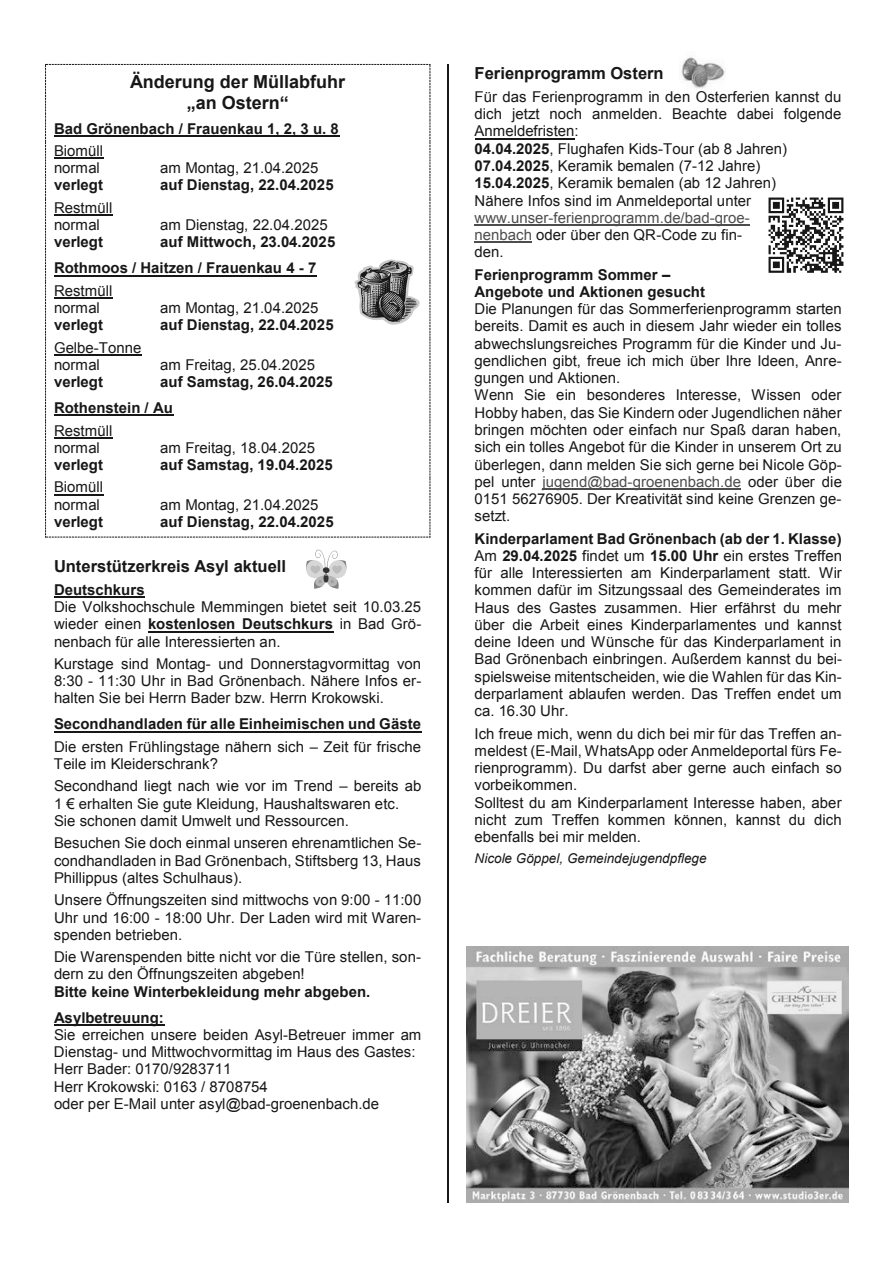
<style>
.page{position:relative;width:893px;height:1263px;background:#fff}
.page>*{position:absolute;margin:0;border:0;box-sizing:border-box;transform-origin:0 0}
.t1{font:700 18px/20.7px "Arial";color:#171717;text-align:center}
.t2{font:700 16.5px "Arial";color:#171717}
.t3{font:15px/17.2px "Arial";color:#171717}
.t4{font:700 15px/26px "Arial";color:#171717}
.t5{font:15px/17.2px "Arial";color:#4d4d4d}
.t6{font:italic 13.5px "Arial";letter-spacing:.005em;color:#171717}
.s1{font-weight:700}
.s2{color:#171717}
.s3{color:#4d4d4d}
</style>
<div class="page">
<img style="left:681px;top:57px;width:44px;height:32px">
<hr style="left:54px;top:596px;width:91px;height:2px;background:#171717">
<hr style="left:148px;top:631px;width:185px;height:1px;background:#171717">
<hr style="left:54px;top:731px;width:367px;height:2px;background:#171717">
<hr style="left:54px;top:1024px;width:110px;height:2px;background:#171717">
<hr style="left:475px;top:138px;width:99px;height:1px;background:#171717">
<hr style="left:475px;top:224px;width:275px;height:1px;background:#4d4d4d">
<hr style="left:475px;top:242px;width:57px;height:1px;background:#4d4d4d">
<hr style="left:542px;top:488px;width:199px;height:1px;background:#4d4d4d">
<hr style="left:447px;top:64px;width:2px;height:1138px;background:#171717">
<img style="left:768px;top:197px;width:76px;height:76px">
<svg style="left:45px;top:64px;width:386px;height:474px"></svg>
<svg style="left:306px;top:550px;width:40px;height:39px"></svg>
<img style="left:466px;top:947px;width:383px;height:255px">
<p class="t1" style="left:130px;top:72px;width:216px">Änderung der Müllabfuhr „an Ostern“</p>
<p class="t4" style="left:54px;top:116px;width:286px">Bad Grönenbach / Frauenkau 1, 2, 3 u. 8</p>
<p class="t3" style="left:54px;top:142px;width:51px">Biomüll normal</p>
<p class="t3" style="left:160px;top:159px;width:160px">am Montag, 21.04.2025</p>
<p class="t4" style="left:54px;top:173px;width:51px">verlegt</p>
<p class="t4" style="left:160px;top:173px;width:175px">auf Dienstag, 22.04.2025</p>
<p class="t3" style="left:54px;top:199px;width:60px">Restmüll normal</p>
<p class="t3" style="left:160px;top:217px;width:169px">am Dienstag, 22.04.2025</p>
<p class="t4" style="left:54px;top:230px;width:283px;text-indent:106px">auf Mittwoch, 23.04.2025<br>Rothmoos / Haitzen / Frauenkau 4 - 7</p>
<p class="t3" style="left:54px;top:282px;width:60px">Restmüll normal</p>
<p class="t4" style="left:54px;top:230px;width:51px">verlegt</p>
<p class="t3" style="left:160px;top:299px;width:160px">am Montag, 21.04.2025</p>
<p class="t4" style="left:54px;top:312px;width:51px">verlegt</p>
<p class="t4" style="left:160px;top:312px;width:175px">auf Dienstag, 22.04.2025</p>
<p class="t3" style="left:54px;top:339px;width:89px">Gelbe-Tonne normal</p>
<p class="t3" style="left:160px;top:356px;width:156px">am Freitag, 25.04.2025</p>
<p class="t4" style="left:54px;top:370px;width:280px;text-indent:106px">auf Samstag, 26.04.2025<br>Rothenstein / Au</p>
<p class="t3" style="left:54px;top:422px;width:60px">Restmüll normal</p>
<p class="t4" style="left:54px;top:369px;width:51px">verlegt</p>
<p class="t3" style="left:160px;top:439px;width:156px">am Freitag, 18.04.2025</p>
<p class="t4" style="left:54px;top:452px;width:51px">verlegt</p>
<p class="t4" style="left:160px;top:452px;width:174px">auf Samstag, 19.04.2025</p>
<p class="t3" style="left:54px;top:479px;width:51px">Biomüll normal</p>
<p class="t3" style="left:160px;top:496px;width:160px">am Montag, 21.04.2025</p>
<p class="t4" style="left:54px;top:509px;width:51px">verlegt</p>
<p class="t4" style="left:160px;top:509px;width:175px">auf Dienstag, 22.04.2025</p>
<p class="t2" style="left:54px;top:555px;width:234px">Unterstützerkreis Asyl aktuell</p>
<p class="t4" style="left:54px;top:577px;width:92px">Deutschkurs</p>
<p class="t3" style="left:54px;top:598px;width:369px;text-align:justify">Die Volkshochschule Memmingen bietet seit 10.03.25 wieder einen <span class="s1">kostenlosen Deutschkurs</span> in Bad Grö&shy;nenbach für alle Interessierten an.</p>
<p class="t3" style="left:54px;top:655px;width:369px;text-align:justify">Kurstage sind Montag- und Donnerstagvormittag von 8:30 - 11:30 Uhr in Bad Grönenbach. Nähere Infos er&shy;halten Sie bei Herrn Bader bzw. Herrn Krokowski.</p>
<p class="t4" style="left:54px;top:712px;width:369px">Secondhandladen für alle Einheimischen und Gäste</p>
<p class="t3" style="left:54px;top:738px;width:369px">Die ersten Frühlingstage nähern sich – Zeit für frische<br>Teile im Kleiderschrank?</p>
<p class="t3" style="left:54px;top:778px;width:369px">Secondhand liegt nach wie vor im Trend – bereits ab<br>1 € erhalten Sie gute Kleidung, Haushaltswaren etc.<br>Sie schonen damit Umwelt und Ressourcen.</p>
<p class="t3" style="left:54px;top:835px;width:369px;text-align:justify">Besuchen Sie doch einmal unseren ehrenamtlichen Se&shy;condhandladen in Bad Grönenbach, Stiftsberg 13, Haus Phillippus (altes Schulhaus).</p>
<p class="t3" style="left:54px;top:891px;width:369px;text-align:justify">Unsere Öffnungszeiten sind mittwochs von 9:00 - 11:00<br>Uhr und 16:00 - 18:00 Uhr. Der Laden wird mit Waren&shy;spenden betrieben.</p>
<p class="t3" style="left:54px;top:948px;width:368px">Die Warenspenden bitte nicht vor die Türe stellen, son&shy;dern zu den Öffnungszeiten abgeben!</p>
<p class="t4" style="left:54px;top:979px;width:318px">Bitte keine Winterbekleidung mehr abgeben.<br>Asylbetreuung:</p>
<p class="t3" style="left:54px;top:1026px;width:369px">Sie erreichen unsere beiden Asyl-Betreuer immer am Dienstag- und Mittwochvormittag im Haus des Gastes:<br>Herr Bader: 0170/9283711<br>Herr Krokowski: 0163 / 8708754<br>oder per E-Mail unter asyl@bad-groenenbach.de</p>
<p class="t2" style="left:475px;top:63px;width:190px">Ferienprogramm Ostern</p>
<p class="t3" style="left:475px;top:88px;width:368px">Für das Ferienprogramm in den Osterferien kannst du dich jetzt noch anmelden. Beachte dabei folgende Anmeldefristen:<br><span class="s1">04.04.2025</span>, Flughafen Kids-Tour (ab 8 Jahren)<br><span class="s1">07.04.2025</span>, Keramik bemalen (7-12 Jahre)<br><span class="s1">15.04.2025</span>, Keramik bemalen (ab 12 Jahren)<br>Nähere Infos sind im Anmeldeportal unter</p>
<p class="t5" style="left:475px;top:209px;width:277px">www.unser-ferienprogramm.de/bad-groe&shy;nenbach <span class="s2">oder über den QR-Code zu fin&shy;den.</span></p>
<p class="t4" style="left:475px;top:266px;width:232px;line-height:17.1px">Ferienprogramm Sommer –<br>Angebote und Aktionen gesucht</p>
<p class="t3" style="left:475px;top:300px;width:369px">Die Planungen für das Sommerferienprogramm starten bereits. Damit es auch in diesem Jahr wieder ein tolles abwechslungsreiches Programm für die Kinder und Ju&shy;gendlichen gibt, freue ich mich über Ihre Ideen, Anre&shy;gungen und Aktionen.<br>Wenn Sie ein besonderes Interesse, Wissen oder Hobby haben, das Sie Kindern oder Jugendlichen näher bringen möchten oder einfach nur Spaß daran haben, sich ein tolles Angebot für die Kinder in unserem Ort zu überlegen, dann melden Sie sich gerne bei Nicole Göp&shy;pel unter <span class="s3">jugend@bad-groenenbach.de</span> oder über die 0151 56276905. Der Kreativität sind keine Grenzen ge&shy;setzt.</p>
<p class="t3" style="left:475px;top:530px;width:369px;text-align:justify"><span class="s1">Kinderparlament Bad Grönenbach (ab der 1. Klasse)<br></span>Am <span class="s1">29.04.2025</span> findet um <span class="s1">15.00 Uhr</span> ein erstes Treffen für alle Interessierten am Kinderparlament statt. Wir kommen dafür im Sitzungssaal des Gemeinderates im Haus des Gastes zusammen. Hier erfährst du mehr über die Arbeit eines Kinderparlamentes und kannst deine Ideen und Wünsche für das Kinderparlament in Bad Grönenbach einbringen. Außerdem kannst du bei&shy;spielsweise mitentscheiden, wie die Wahlen für das Kin&shy;derparlament ablaufen werden. Das Treffen endet um ca. 16.30 Uhr.</p>
<p class="t3" style="left:475px;top:725px;width:369px">Ich freue mich, wenn du dich bei mir für das Treffen an&shy;meldest (E-Mail, WhatsApp oder Anmeldeportal fürs Fe&shy;rienprogramm). Du darfst aber gerne auch einfach so vorbeikommen.<br>Solltest du am Kinderparlament Interesse haben, aber nicht zum Treffen kommen können, kannst du dich ebenfalls bei mir melden.</p>
<p class="t6" style="left:475px;top:850px;width:233px">Nicole Göppel, Gemeindejugendpflege</p>
</div>
